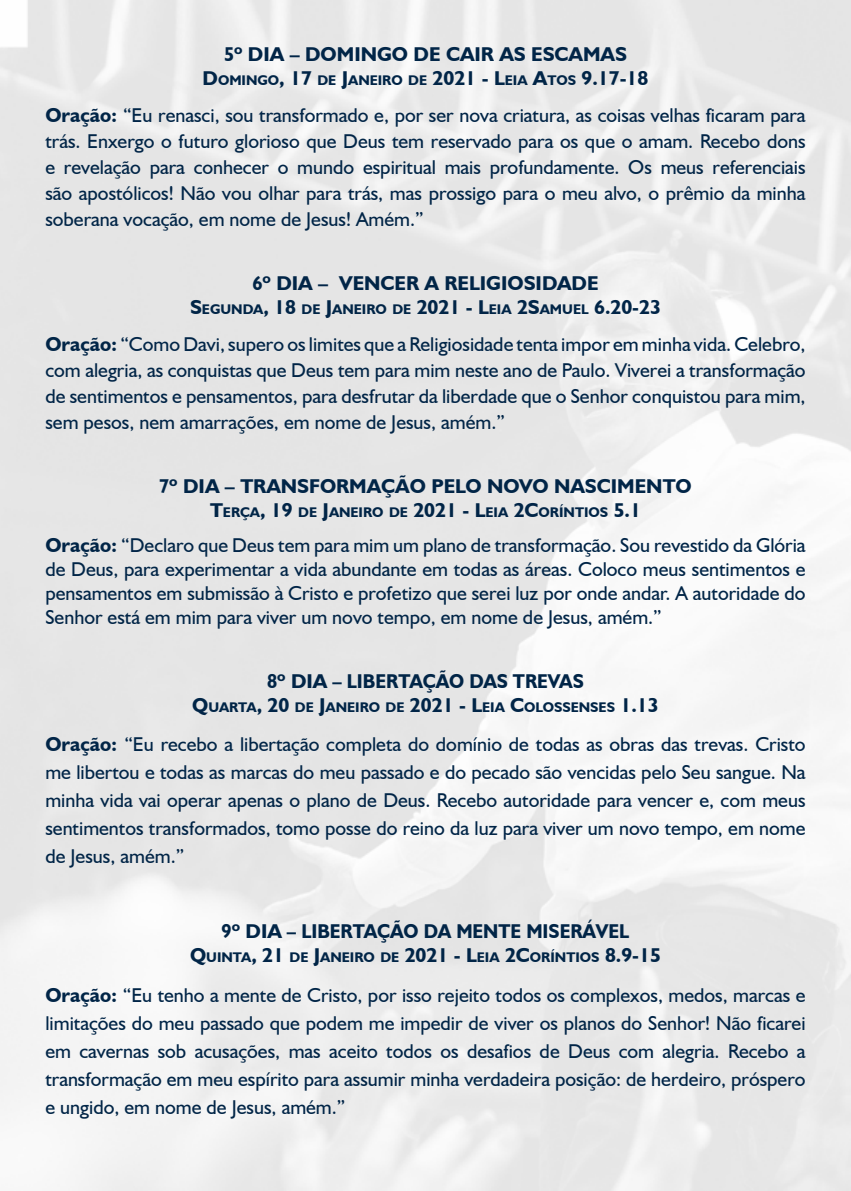
<style>
.page{position:relative;width:851px;height:1191px;background:#fff}
.page>*{position:absolute;margin:0;border:0;box-sizing:border-box;transform-origin:0 0}
.t1{font:20px/28px "Humanist 521 BT";color:#012547;text-align:justify}
.t2{font:700 20px "Humanist 521 BT";color:#012547;scale:.93 1}
.t3{font:700 14px "Humanist 521 BT";color:#012547}
.s1{font-size:20px}
.s2{font-weight:700}
</style>
<div class="page">
<p class="t2" style="left:224px;top:41px;width:434px">5º DIA – DOMINGO DE CAIR AS ESCAMAS</p>
<p class="t3" style="left:202px;top:71px;width:447px"><span class="s1">D</span>OMINGO<span class="s1">, 17</span> DE <span class="s1">J</span>ANEIRO DE <span class="s1">2021 - L</span>EIA <span class="s1">A</span>TOS <span class="s1">9.17-18</span></p>
<p class="t1" style="left:45px;top:102px;width:761px;line-height:26px"><span class="s2">Oração:</span> “Eu renasci, sou transformado e, por ser nova criatura, as coisas velhas ficaram para trás. Enxergo o futuro glorioso que Deus tem reservado para os que o amam. Recebo dons e revelação para conhecer o mundo espiritual mais profundamente. Os meus referenciais são apostólicos! Não vou olhar para trás, mas prossigo para o meu alvo, o prêmio da minha soberana vocação, em nome de Jesus! Amém.”</p>
<p class="t2" style="left:252px;top:270px;width:373px">6º DIA – VENCER A RELIGIOSIDADE</p>
<p class="t3" style="left:190px;top:300px;width:472px"><span class="s1">S</span>EGUNDA<span class="s1">, 18</span> DE <span class="s1">J</span>ANEIRO DE <span class="s1">2021 - L</span>EIA <span class="s1">2S</span>AMUEL <span class="s1">6.20-23</span></p>
<p class="t1" style="left:45px;top:331px;width:761px;line-height:26px"><span class="s2">Oração:</span> “Como Davi, supero os limites que a Religiosidade tenta impor em minha vida. Celebro, com alegria, as conquistas que Deus tem para mim neste ano de Paulo. Viverei a transformação de sentimentos e pensamentos, para desfrutar da liberdade que o Senhor conquistou para mim, sem pesos, nem amarrações, em nome de Jesus, amém.”</p>
<p class="t2" style="left:159px;top:473px;width:574px">7º DIA – TRANSFORMAÇÃO PELO NOVO NASCIMENTO</p>
<p class="t3" style="left:210px;top:503px;width:432px"><span class="s1">T</span>ERÇA<span class="s1">, 19</span> DE <span class="s1">J</span>ANEIRO DE <span class="s1">2021 - L</span>EIA <span class="s1">2C</span>ORÍNTIOS <span class="s1">5.1</span></p>
<p class="t1" style="left:45px;top:533px;width:761px;line-height:24px"><span class="s2">Oração:</span> “Declaro que Deus tem para mim um plano de transformação. Sou revestido da Glória de Deus, para experimentar a vida abundante em todas as áreas. Coloco meus sentimentos e pensamentos em submissão à Cristo e profetizo que serei luz por onde andar. A autoridade do Senhor está em mim para viver um novo tempo, em nome de Jesus, amém.”</p>
<p class="t2" style="left:267px;top:668px;width:342px">8º DIA – LIBERTAÇÃO DAS TREVAS</p>
<p class="t3" style="left:192px;top:698px;width:468px"><span class="s1">Q</span>UARTA<span class="s1">, 20</span> DE <span class="s1">J</span>ANEIRO DE <span class="s1">2021 - L</span>EIA <span class="s1">C</span>OLOSSENSES <span class="s1">1.13</span></p>
<p class="t1" style="left:45px;top:730px;width:761px"><span class="s2">Oração:</span> “Eu recebo a libertação completa do domínio de todas as obras das trevas. Cristo me libertou e todas as marcas do meu passado e do pecado são vencidas pelo Seu sangue. Na minha vida vai operar apenas o plano de Deus. Recebo autoridade para vencer e, com meus sentimentos transformados, tomo posse do reino da luz para viver um novo tempo, em nome de Jesus, amém.”</p>
<p class="t2" style="left:221px;top:919px;width:440px">9º DIA – LIBERTAÇÃO DA MENTE MISERÁVEL</p>
<p class="t3" style="left:190px;top:949px;width:472px"><span class="s1">Q</span>UINTA<span class="s1">, 21</span> DE <span class="s1">J</span>ANEIRO DE <span class="s1">2021 - L</span>EIA <span class="s1">2C</span>ORÍNTIOS <span class="s1">8.9-15</span></p>
<p class="t1" style="left:45px;top:980px;width:761px"><span class="s2">Oração:</span> “Eu tenho a mente de Cristo, por isso rejeito todos os complexos, medos, marcas e limitações do meu passado que podem me impedir de viver os planos do Senhor! Não ficarei em cavernas sob acusações, mas aceito todos os desafios de Deus com alegria. Recebo a transformação em meu espírito para assumir minha verdadeira posição: de herdeiro, próspero e ungido, em nome de Jesus, amém.”</p>
</div>
